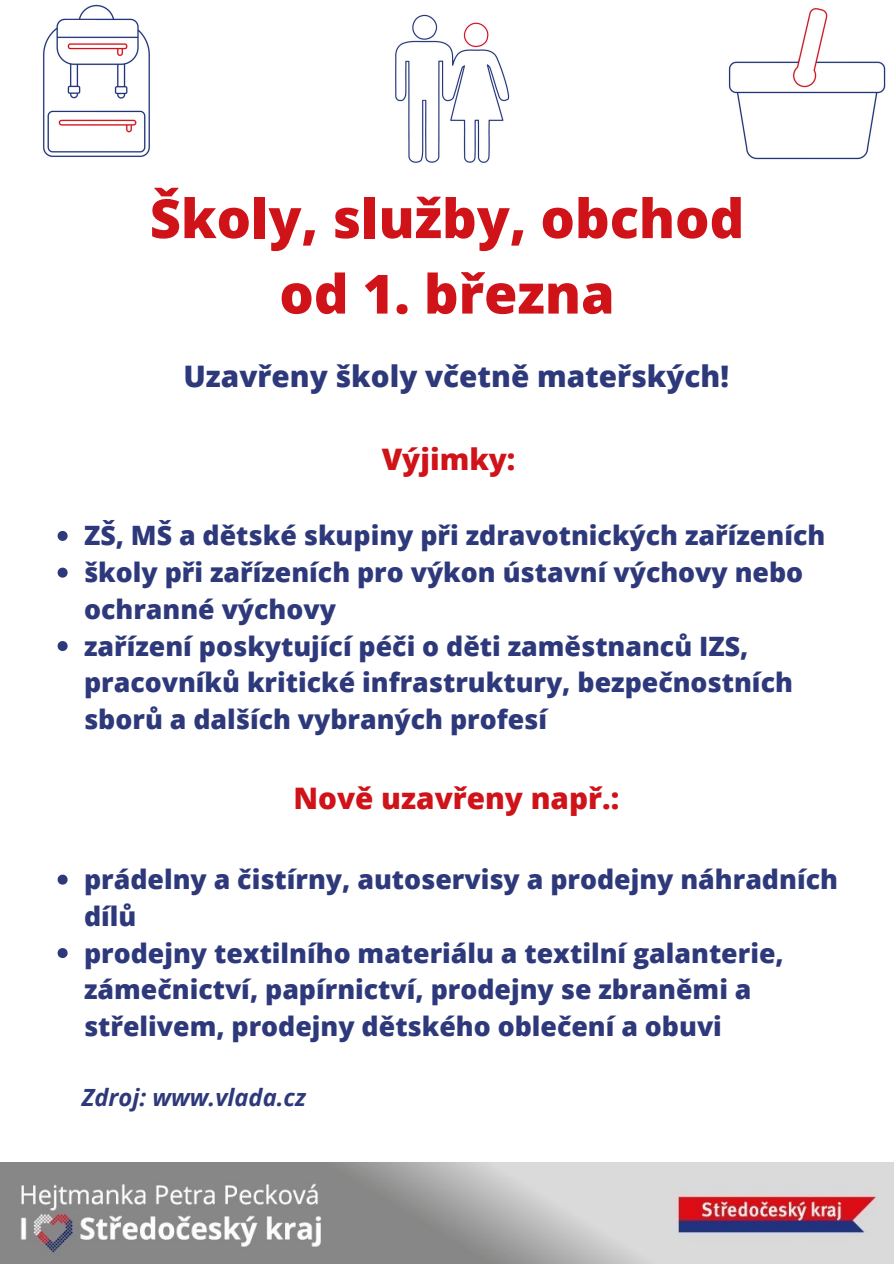
<style>
.page{position:relative;width:894px;height:1264px;background:#fff}
.page>*{position:absolute;margin:0;border:0;box-sizing:border-box;transform-origin:0 0}
.t1{font:800 54px/75.4px "Open Sans";color:#cf1319;text-align:center}
.t2{font:800 29.7px "Open Sans";color:#2e397b}
.t3{font:800 29.7px "Open Sans";color:#cf1319}
.t4{font:800 26.7px/36.8px "Open Sans";color:#2e397b}
.t5{font:italic 700 23.7px "Open Sans";color:#2e397b}
</style>
<div class="page">
<img style="left:0;top:1162px;width:893px;height:101px">
<svg style="left:58px;top:531px;width:10px;height:10px"></svg>
<svg style="left:58px;top:567px;width:10px;height:10px"></svg>
<svg style="left:58px;top:641px;width:10px;height:10px"></svg>
<svg style="left:58px;top:874px;width:10px;height:10px"></svg>
<svg style="left:58px;top:948px;width:10px;height:10px"></svg>
<img style="left:728px;top:8px;width:158px;height:152px">
<img style="left:43px;top:4px;width:107px;height:153px">
<img style="left:395px;top:14px;width:115px;height:149px">
<h1 class="t1" style="left:150px;top:179px;width:596px">Školy, služby, obchod od 1. března</h1>
<p class="t2" style="left:183px;top:356px;width:547px">Uzavřeny školy včetně mateřských!</p>
<p class="t3" style="left:381px;top:438px;width:135px">Výjimky:</p>
<p class="t4" style="left:84px;top:516px;width:742px">ZŠ, MŠ a dětské skupiny při zdravotnických zařízeních</p>
<p class="t4" style="left:84px;top:553px;width:720px">školy při zařízeních pro výkon ústavní výchovy nebo</p>
<p class="t4" style="left:84px;top:590px;width:253px">ochranné výchovy</p>
<p class="t4" style="left:84px;top:626px;width:665px">zařízení poskytující péči o děti zaměstnanců IZS,</p>
<p class="t4" style="left:84px;top:663px;width:710px">pracovníků kritické infrastruktury, bezpečnostních sborů a dalších vybraných profesí</p>
<p class="t3" style="left:293px;top:777px;width:327px">Nově uzavřeny např.:</p>
<p class="t4" style="left:84px;top:860px;width:755px">prádelny a čistírny, autoservisy a prodejny náhradních</p>
<p class="t4" style="left:84px;top:897px;width:701px">dílů<br>prodejny textilního materiálu a textilní galanterie, zámečnictví, papírnictví, prodejny se zbraněmi a střelivem, prodejny dětského oblečení a obuvi</p>
<p class="t5" style="left:82px;top:1080px;width:225px">Zdroj: www.vlada.cz</p>
</div>
